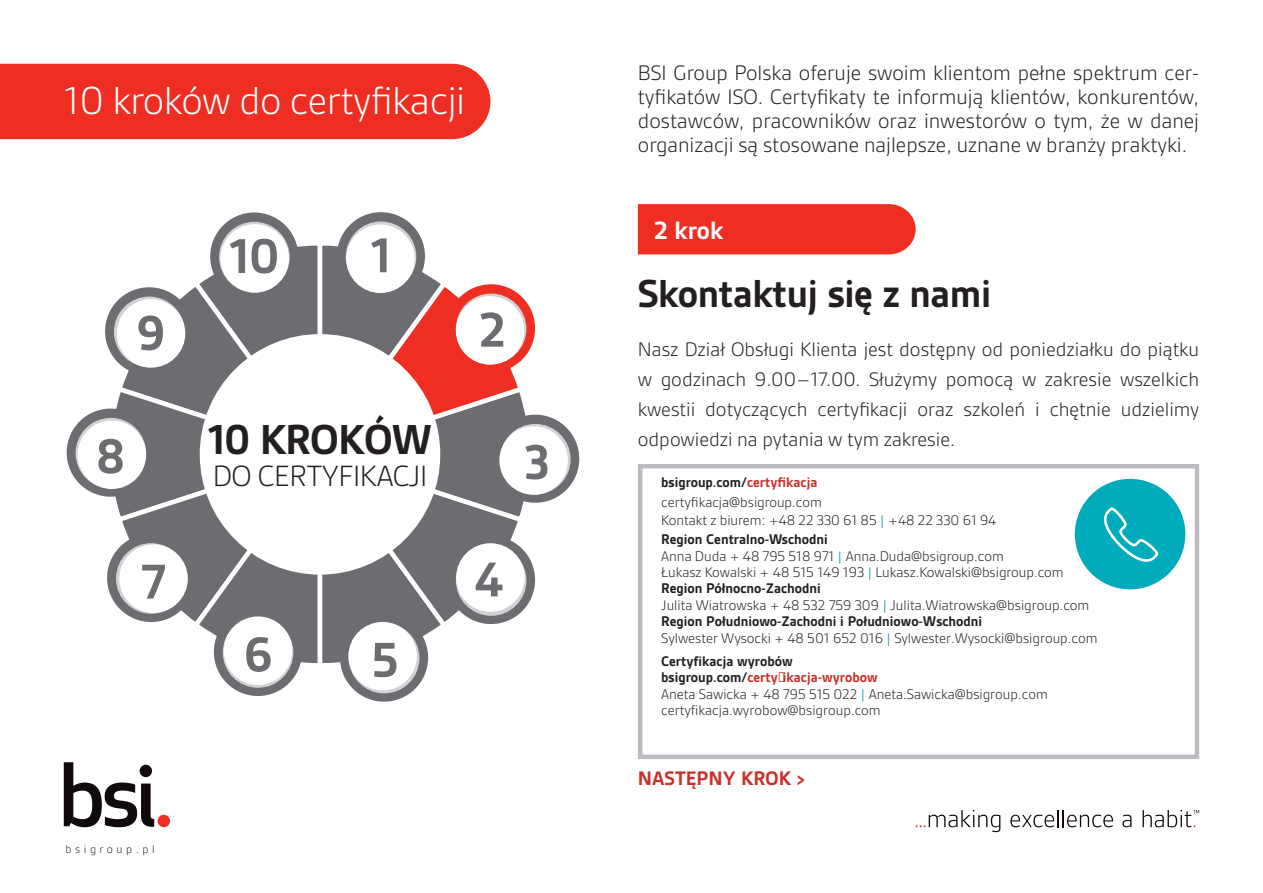
<style>
.page{position:relative;width:1263px;height:893px;background:#fff}
.page>*{position:absolute;margin:0;border:0;box-sizing:border-box;transform-origin:0 0}
.lead{font:700 52.5px "BSI Gesta";color:#6c6d70}
.lead-2{font:700 45px "BSI Gesta";letter-spacing:-.02em;color:#231f20}
.t1{font:300 42px "BSI Gesta";letter-spacing:-.01em;color:#fff}
.lead-3{font:700 42px "BSI Gesta";letter-spacing:-.01em;color:#231f20}
.lead-4{font:300 31.5px "BSI Gesta";letter-spacing:-.01em;color:#231f20}
.lead_mniejszy{font:700 27px "BSI Gesta";color:#fff}
.t2{font:300 22.5px/24px "BSI Gesta";color:#231f20;text-align:justify}
.lead_mniejszy-2{font:300 21px/30px "BSI Gesta";color:#231f20;text-align:justify}
.lead_mniejszy-3{font:700 21px "BSI Gesta";color:#c9312b}
.lead_mniejszy-4{font:300 15px/16.5px "BSI Gesta";color:#231f20}
.t3{font:300 12px "BSI Gesta";letter-spacing:.3em;color:#231f20}
.s1{font-weight:700}
.s2{font-weight:700;color:#c9312b}
.s3{color:#008895}
.s4{font-family:"Gesta";font-weight:700}
</style>
<div class="page">
<svg style="left:105px;top:240px;width:430px;height:430px"></svg>
<div style="left:337px;top:212px;width:88px;height:88px;background:#6c6d70;border-radius:50%"></div>
<svg style="left:346px;top:221px;width:70px;height:71px"></svg>
<div style="left:447px;top:284px;width:88px;height:88px;background:#ee2e22;border-radius:50%"></div>
<svg style="left:456px;top:294px;width:70px;height:70px"></svg>
<div style="left:491px;top:415px;width:88px;height:88px;background:#6c6d70;border-radius:50%"></div>
<svg style="left:500px;top:424px;width:71px;height:70px"></svg>
<div style="left:447px;top:536px;width:88px;height:88px;background:#6c6d70;border-radius:50%"></div>
<div style="left:456px;top:545px;width:70px;height:71px;background:#d1d2d4;border-radius:50%"></div>
<div style="left:340px;top:613px;width:88px;height:89px;background:#6c6d70;border-radius:50%"></div>
<svg style="left:349px;top:623px;width:70px;height:70px"></svg>
<div style="left:214px;top:608px;width:88px;height:88px;background:#6c6d70;border-radius:50%"></div>
<svg style="left:223px;top:617px;width:70px;height:71px"></svg>
<div style="left:107px;top:534px;width:88px;height:88px;background:#6c6d70;border-radius:50%"></div>
<svg style="left:116px;top:543px;width:71px;height:71px"></svg>
<div style="left:67px;top:409px;width:88px;height:88px;background:#6c6d70;border-radius:50%"></div>
<svg style="left:76px;top:418px;width:70px;height:70px"></svg>
<div style="left:105px;top:287px;width:88px;height:88px;background:#6c6d70;border-radius:50%"></div>
<svg style="left:114px;top:297px;width:71px;height:70px"></svg>
<div style="left:210px;top:212px;width:88px;height:89px;background:#6c6d70;border-radius:50%"></div>
<svg style="left:219px;top:222px;width:71px;height:70px"></svg>
<div style="left:200px;top:334px;width:240px;height:241px;background:#fff;border-radius:50%"></div>
<div style="left:346px;top:224px;width:69px;height:69px;background:#fff;border-radius:50%"></div>
<div style="left:456px;top:296px;width:68px;height:69px;background:#fff;border-radius:50%"></div>
<div style="left:499px;top:426px;width:69px;height:69px;background:#fff;border-radius:50%"></div>
<div style="left:456px;top:543px;width:69px;height:69px;background:#fff;border-radius:50%"></div>
<div style="left:348px;top:622px;width:69px;height:68px;background:#fff;border-radius:50%"></div>
<div style="left:224px;top:616px;width:68px;height:69px;background:#fff;border-radius:50%"></div>
<div style="left:119px;top:544px;width:69px;height:69px;background:#fff;border-radius:50%"></div>
<div style="left:78px;top:420px;width:68px;height:69px;background:#fff;border-radius:50%"></div>
<div style="left:117px;top:299px;width:68px;height:69px;background:#fff;border-radius:50%"></div>
<div style="left:220px;top:224px;width:69px;height:69px;background:#fff;border-radius:50%"></div>
<svg style="left:64px;top:762px;width:90px;height:65px"></svg>
<div style="left:158px;top:815px;width:12px;height:12px;background:#ee2e22;border-radius:50%"></div>
<svg style="left:916px;top:810px;width:84px;height:22px"></svg>
<svg style="left:1010px;top:810px;width:103px;height:17px"></svg>
<svg style="left:1122px;top:815px;width:9px;height:12px"></svg>
<svg style="left:1142px;top:810px;width:57px;height:17px"></svg>
<div style="left:0;top:64px;width:490px;height:75px;background:#ee2e22"></div>
<div style="left:638px;top:204px;width:278px;height:50px;background:#ee2e22"></div>
<div style="left:638px;top:464px;width:561px;height:295px;border:4px solid #bcbdc0"></div>
<div style="left:1075px;top:479px;width:110px;height:110px;background:#00acbc;border-radius:50%"></div>
<svg style="left:1104px;top:507px;width:54px;height:55px"></svg>
<h3 class="t1" style="left:64px;top:78px;width:403px">10 kroków do certyfikacji</h3>
<h1 class="lead" style="left:229px;top:227px;width:51px">10</h1>
<h1 class="lead" style="left:371px;top:227px;width:22px">1</h1>
<p class="lead" style="left:137px;top:304px;width:30px">9</p>
<p class="lead" style="left:478px;top:301px;width:29px">2</p>
<p class="lead-2" style="left:208px;top:415px;width:225px">10 KROKÓW</p>
<p class="lead-4" style="left:213px;top:460px;width:216px">DO CERTYFIKACJI</p>
<p class="lead" style="left:96px;top:428px;width:30px">8</p>
<p class="lead" style="left:524px;top:433px;width:27px">3</p>
<p class="lead" style="left:141px;top:553px;width:26px">7</p>
<p class="lead" style="left:474px;top:551px;width:30px">4</p>
<p class="t3" style="left:66px;top:843px;width:91px">bsigroup.pl</p>
<h1 class="lead" style="left:244px;top:626px;width:30px">6</h1>
<h1 class="lead" style="left:371px;top:631px;width:29px">5</h1>
<p class="t2" style="left:638px;top:61px;width:563px">BSI Group Polska oferuje swoim klientom pełne spektrum cer&shy;tyfikatów ISO. Certyfikaty te informują klientów, konkurentów, dostawców, pracowników oraz inwestorów o tym, że w danej organizacji są stosowane najlepsze, uznane w branży praktyki.</p>
<p class="lead_mniejszy" style="left:654px;top:216px;width:71px">2 krok</p>
<p class="lead-3" style="left:638px;top:271px;width:355px">Skontaktuj się z nami</p>
<p class="lead_mniejszy-2" style="left:638px;top:334px;width:563px">Nasz Dział Obsługi Klienta jest dostępny od poniedziałku do piątku w godzinach 9.00–17.00. Służymy pomocą w zakresie wszelkich kwestii dotyczących certyfikacji oraz szkoleń i chętnie udzielimy odpowiedzi na pytania w tym zakresie.</p>
<p class="lead_mniejszy-4" style="left:661px;top:473px;width:162px;line-height:19.6px"><span class="s1">bsigroup.com/</span><span class="s2">certyfikacja </span>certyfikacja@bsigroup.com</p>
<p class="lead_mniejszy-4" style="left:661px;top:510px;width:337px;line-height:19.2px">Kontakt z biurem: +48 22 330 61 85 <span class="s3">|</span> +48 22 330 61 94<br><span class="s1">Region Centralno-Wschodni</span></p>
<p class="lead_mniejszy-4" style="left:661px;top:548px;width:438px">Anna Duda + 48 795 518 971 <span class="s3">|</span> Anna.Duda@bsigroup.com<br>Łukasz Kowalski + 48 515 149 193 <span class="s3">|</span> Lukasz.Kowalski@bsigroup.com <span class="s1">Region Północno-Zachodni<br></span>Julita Wiatrowska + 48 532 759 309 <span class="s3">|</span> Julita.Wiatrowska@bsigroup.com <span class="s1">Region Południowo-Zachodni</span> <span class="s4">i Południowo-Wschodni<br></span>Sylwester Wysocki + 48 501 652 016 <span class="s3">|</span> Sylwester.Wysocki@bsigroup.com</p>
<p class="lead_mniejszy-4" style="left:661px;top:653px;width:388px"><span class="s1">Certy</span><span class="s4">f</span><span class="s1">ikacja wyrobów<br>bsigroup.com/</span><span class="s2">certyfikacja-wyrobow<br></span>Aneta Sawicka + 48 795 515 022 <span class="s3">|</span> Aneta.Sawicka@bsigroup.com certyfikacja.wyrobow@bsigroup.com</p>
<p class="lead_mniejszy-3" style="left:638px;top:767px;width:169px">NASTĘPNY KROK &gt;</p>
</div>
